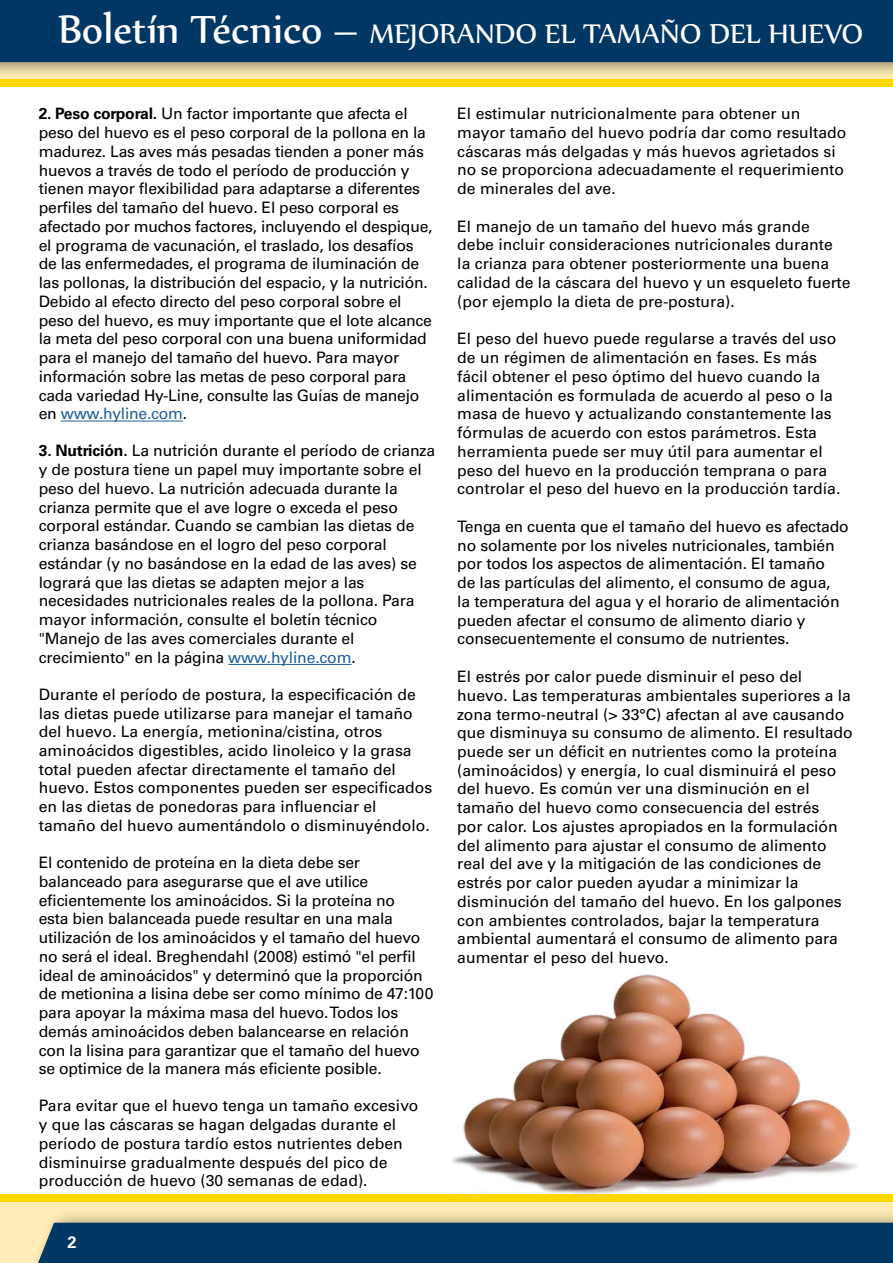
<style>
.page{position:relative;width:893px;height:1263px;background:#fff}
.page>*{position:absolute;margin:0;border:0;box-sizing:border-box;transform-origin:0 0}
.t1{font:33px "Nyala";color:#fff}
.t2{font:700 16.5px "Univers LT Std";color:#fff}
.t3{font:15.75px/18.8px "Univers LT Std";letter-spacing:-.01em;color:#000}
.s1{font-size:48px}
.s2{font-weight:700}
.s3{color:#215e9e}
</style>
<div class="page">
<div style="left:0;top:1194px;width:893px;height:69px;background:#ffecb6"></div>
<div style="left:0;top:1194px;width:893px;height:8px;background:#ffd700"></div>
<div style="left:27px;top:1207px;width:866px;height:56px;background:#000;opacity:.4"></div>
<div style="left:33px;top:1223px;width:860px;height:40px;background:#003764"></div>
<div style="left:0;top:79px;width:893px;height:8px;background:#ffd700"></div>
<div style="left:0;top:0;width:893px;height:78px;background:#000;opacity:.4"></div>
<div style="left:0;top:0;width:893px;height:62px;background:#003764"></div>
<hr style="left:61px;top:421px;width:122px;height:1px;background:#215e9e">
<hr style="left:228px;top:664px;width:123px;height:1px;background:#215e9e">
<img style="left:452px;top:974px;width:406px;height:220px">
<h1 class="t1" style="left:58px;top:14px;width:807px"><span class="s1">Boletín Técnico –</span> MEJORANDO EL TAMAÑO DEL HUEVO</h1>
<p class="t3" style="left:39px;top:105px;width:395px"><span class="s2">2. Peso corporal.</span> Un factor importante que afecta el peso del huevo es el peso corporal de la pollona en la madurez. Las aves más pesadas tienden a poner más huevos a través de todo el período de producción y tienen mayor flexibilidad para adaptarse a diferentes perfiles del tamaño del huevo. El peso corporal es afectado por muchos factores, incluyendo el despique, el programa de vacunación, el traslado, los desafíos de las enfermedades, el programa de iluminación de las pollonas, la distribución del espacio, y la nutrición.<br>Debido al efecto directo del peso corporal sobre el peso del huevo, es muy importante que el lote alcance la meta del peso corporal con una buena uniformidad para el manejo del tamaño del huevo. Para mayor información sobre las metas de peso corporal para cada variedad Hy-Line, consulte las Guías de manejo en <span class="s3">www.hyline.com</span>.</p>
<p class="t3" style="left:39px;top:442px;width:398px"><span class="s2">3. Nutrición.</span> La nutrición durante el período de crianza y de postura tiene un papel muy importante sobre el peso del huevo. La nutrición adecuada durante la crianza permite que el ave logre o exceda el peso corporal estándar. Cuando se cambian las dietas de crianza basándose en el logro del peso corporal estándar (y no basándose en la edad de las aves) se logrará que las dietas se adapten mejor a las necesidades nutricionales reales de la pollona. Para mayor información, consulte el boletín técnico "Manejo de las aves comerciales durante el crecimiento" en la página <span class="s3">www.hyline.com</span>.</p>
<p class="t3" style="left:39px;top:685px;width:395px">Durante el período de postura, la especificación de las dietas puede utilizarse para manejar el tamaño del huevo. La energía, metionina/cistina, otros aminoácidos digestibles, acido linoleico y la grasa total pueden afectar directamente el tamaño del huevo. Estos componentes pueden ser especificados en las dietas de ponedoras para influenciar el tamaño del huevo aumentándolo o disminuyéndolo.</p>
<p class="t3" style="left:39px;top:853px;width:396px">El contenido de proteína en la dieta debe ser balanceado para asegurarse que el ave utilice eficientemente los aminoácidos. Si la proteína no<br>esta bien balanceada puede resultar en una mala utilización de los aminoácidos y el tamaño del huevo no será el ideal. Breghendahl (2008) estimó "el perfil ideal de aminoácidos" y determinó que la proporción de metionina a lisina debe ser como mínimo de 47:100 para apoyar la máxima masa del huevo. Todos los demás aminoácidos deben balancearse en relación con la lisina para garantizar que el tamaño del huevo se optimice de la manera más eficiente posible.</p>
<p class="t3" style="left:39px;top:1096px;width:381px">Para evitar que el huevo tenga un tamaño excesivo y que las cáscaras se hagan delgadas durante el período de postura tardío estos nutrientes deben disminuirse gradualmente después del pico de producción de huevo (30 semanas de edad).</p>
<p class="t2" style="left:68px;top:1232px;width:11px">2</p>
<p class="t3" style="left:457px;top:104px;width:391px">El estimular nutricionalmente para obtener un mayor tamaño del huevo podría dar como resultado cáscaras más delgadas y más huevos agrietados si no se proporciona adecuadamente el requerimiento de minerales del ave.</p>
<p class="t3" style="left:457px;top:217px;width:395px">El manejo de un tamaño del huevo más grande<br>debe incluir consideraciones nutricionales durante<br>la crianza para obtener posteriormente una buena calidad de la cáscara del huevo y un esqueleto fuerte (por ejemplo la dieta de pre-postura).</p>
<p class="t3" style="left:457px;top:329px;width:385px">El peso del huevo puede regularse a través del uso de un régimen de alimentación en fases. Es más fácil obtener el peso óptimo del huevo cuando la alimentación es formulada de acuerdo al peso o la masa de huevo y actualizando constantemente las fórmulas de acuerdo con estos parámetros. Esta herramienta puede ser muy útil para aumentar el peso del huevo en la producción temprana o para controlar el peso del huevo en la producción tardía.</p>
<p class="t3" style="left:457px;top:517px;width:393px">Tenga en cuenta que el tamaño del huevo es afectado no solamente por los niveles nutricionales, también por todos los aspectos de alimentación. El tamaño<br>de las partículas del alimento, el consumo de agua,<br>la temperatura del agua y el horario de alimentación pueden afectar el consumo de alimento diario y consecuentemente el consumo de nutrientes.</p>
<p class="t3" style="left:457px;top:667px;width:397px">El estrés por calor puede disminuir el peso del huevo. Las temperaturas ambientales superiores a la zona termo-neutral (&gt; 33°C) afectan al ave causando que disminuya su consumo de alimento. El resultado puede ser un déficit en nutrientes como la proteína (aminoácidos) y energía, lo cual disminuirá el peso del huevo. Es común ver una disminución en el tamaño del huevo como consecuencia del estrés<br>por calor. Los ajustes apropiados en la formulación del alimento para ajustar el consumo de alimento real del ave y la mitigación de las condiciones de estrés por calor pueden ayudar a minimizar la disminución del tamaño del huevo. En los galpones con ambientes controlados, bajar la temperatura ambiental aumentará el consumo de alimento para aumentar el peso del huevo.</p>
</div>
